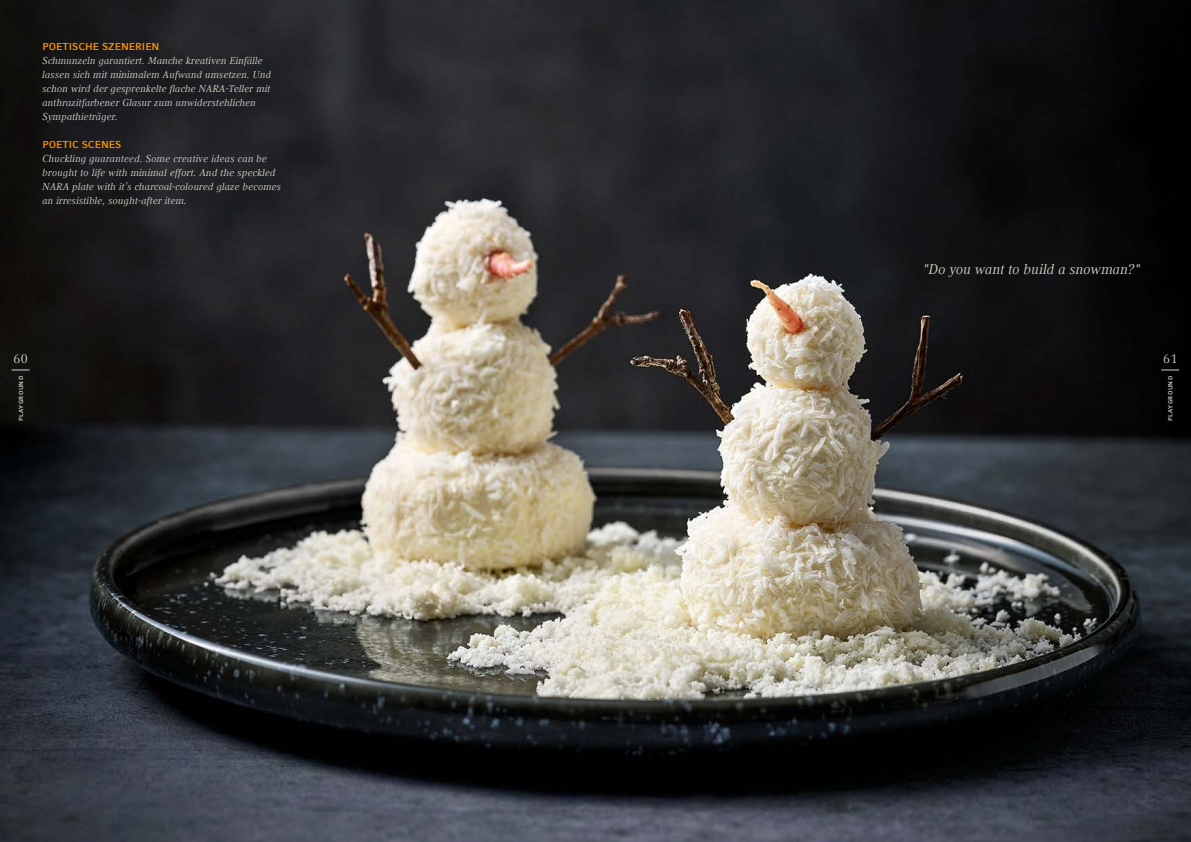
<style>
.page{position:relative;width:1191px;height:842px;background:#fff}
.page>*{position:absolute;margin:0;border:0;box-sizing:border-box;transform-origin:0 0}
.t1{font:italic 14px "Compatil Text LT Com";letter-spacing:-.01em;color:#d6d1c4}
.t2{font:12.6px "Compatil Text LT Com";color:#d6d1c4}
.t3{font:italic 10px/14px "Compatil Text LT Com";letter-spacing:.01em;color:#d6d1c4}
.t4{font:700 10px "Compatil Fact LT Com";color:#f39100}
.t5{font:700 6px "Compatil Fact LT Com";letter-spacing:.06em;color:#d6d1c4}
</style>
<div class="page">
<img style="left:0;top:0;width:1191px;height:842px">
<svg style="left:12px;top:370px;width:18px;height:1px"></svg>
<svg style="left:1161px;top:370px;width:18px;height:1px"></svg>
<p class="t4" style="left:43px;top:41px;width:118px">POETISCHE SZENERIEN</p>
<p class="t3" style="left:43px;top:54px;width:230px">Schmunzeln garantiert. Manche kreativen Einfälle lassen sich mit minimalem Aufwand umsetzen. Und schon wird der gesprenkelte flache NARA-Teller mit anthrazitfarbener Glasur zum unwiderstehlichen Sympathieträger.</p>
<p class="t4" style="left:43px;top:139px;width:80px">POETIC SCENES</p>
<p class="t3" style="left:43px;top:152px;width:240px">Chuckling guaranteed. Some creative ideas can be brought to life with minimal effort. And the speckled NARA plate with it’s charcoal-coloured glaze becomes an irresistible, sought-after item.</p>
<p class="t2" style="left:13px;top:352px;width:16px">60</p>
<p class="t5" style="left:17px;top:421px;width:46px;rotate:-90deg">PLAYGROUND</p>
<h1 class="t1" style="left:923px;top:261px;width:219px">"Do you want to build a snowman?"</h1>
<p class="t2" style="left:1163px;top:352px;width:16px">61</p>
<p class="t5" style="left:1166px;top:421px;width:46px;rotate:-90deg">PLAYGROUND</p>
</div>
